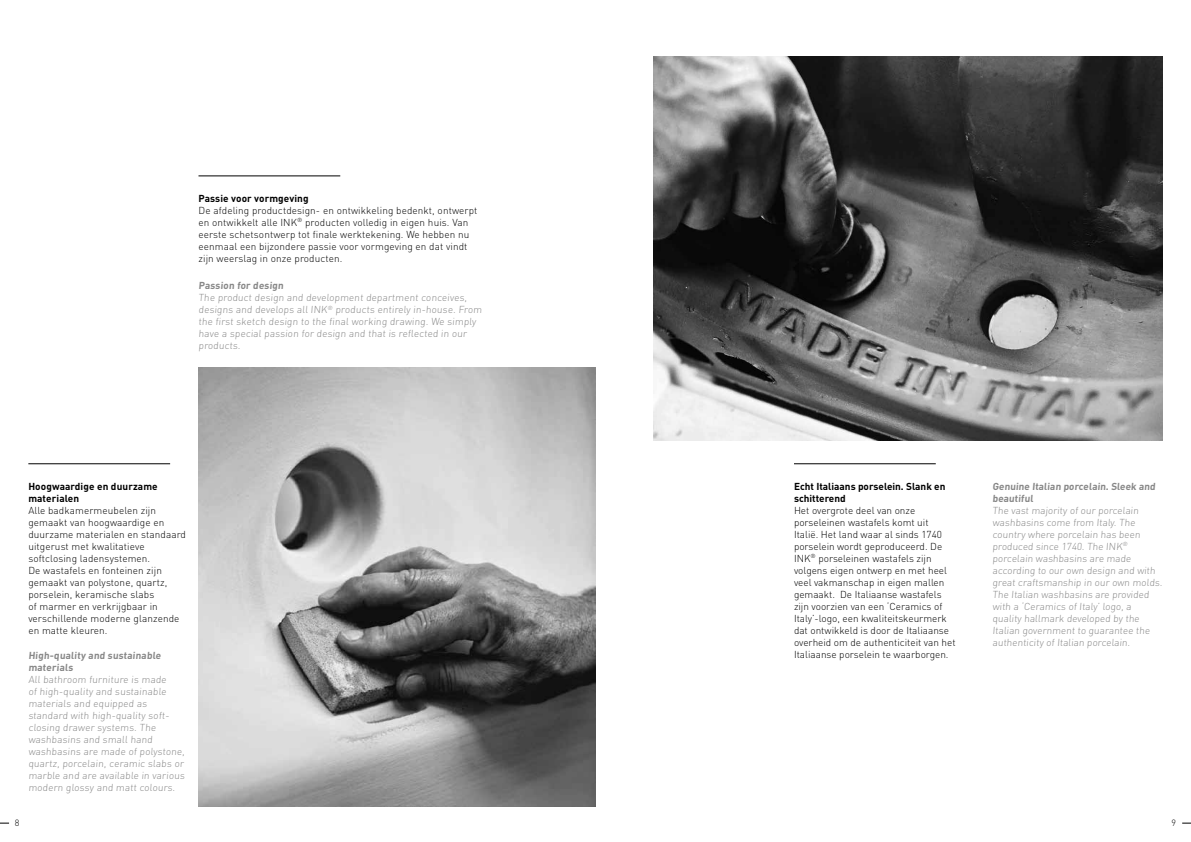
<style>
.page{position:relative;width:1191px;height:842px;background:#fff}
.page>*{position:absolute;margin:0;border:0;box-sizing:border-box;transform-origin:0 0}
.t1{font:300 10px/12px "DIN Pro";letter-spacing:.005em;color:#000}
.t2{font:300 10px/12px "DIN Pro";color:#878787}
.t3{font:700 10px/12px "DIN Pro";color:#000}
.t4{font:700 10px/12px "DIN Pro";color:#878787}
.t5{font:300 9px "DIN Pro";color:#000}
</style>
<div class="page">
<img style="left:198px;top:368px;width:397px;height:438px">
<hr style="left:198px;top:176px;width:142px;height:1px;background:#000">
<hr style="left:794px;top:464px;width:141px;height:1px;background:#000">
<hr style="left:28px;top:464px;width:142px;height:1px;background:#000">
<img style="left:653px;top:57px;width:509px;height:383px">
<p class="t3" style="left:198px;top:192px;width:112px">Passie voor vormgeving</p>
<p class="t1" style="left:198px;top:204px;width:280px">De afdeling productdesign- en ontwikkeling bedenkt, ontwerpt en ontwikkelt alle INK<sup>®</sup> producten volledig in eigen huis. Van eerste schetsontwerp tot finale werktekening. We hebben nu eenmaal een bijzondere passie voor vormgeving en dat vindt zijn weerslag in onze producten.</p>
<p class="t4" style="left:198px;top:279px;width:88px">Passion for design</p>
<p class="t2" style="left:198px;top:291px;width:286px">The product design and development department conceives, designs and develops all INK<sup>®</sup> products entirely in-house. From the first sketch design to the final working drawing. We simply have a special passion for design and that is reflected in our products.</p>
<p class="t3" style="left:28px;top:480px;width:131px">Hoogwaardige en duurzame materialen</p>
<p class="t1" style="left:28px;top:504px;width:159px">Alle badkamermeubelen zijn gemaakt van hoogwaardige en duurzame materialen en standaard uitgerust met kwalitatieve softclosing ladensystemen.<br>De wastafels en fonteinen zijn gemaakt van polystone, quartz, porselein, keramische slabs<br>of marmer en verkrijgbaar in verschillende moderne glanzende en matte kleuren.</p>
<p class="t4" style="left:28px;top:648px;width:135px">High-quality and sustainable materials</p>
<p class="t2" style="left:28px;top:672px;width:159px">All bathroom furniture is made<br>of high-quality and sustainable materials and equipped as standard with high-quality soft&shy;closing drawer systems. The washbasins and small hand washbasins are made of polystone, quartz, porcelain, ceramic slabs or marble and are available in various modern glossy and matt colours.</p>
<p class="t3" style="left:794px;top:480px;width:153px">Echt Italiaans porselein. Slank en schitterend</p>
<p class="t1" style="left:794px;top:504px;width:163px">Het overgrote deel van onze porseleinen wastafels komt uit<br>Italië. Het land waar al sinds 1740 porselein wordt geproduceerd. De INK<sup>®</sup> porseleinen wastafels zijn volgens eigen ontwerp en met heel veel vakmanschap in eigen mallen gemaakt. De Italiaanse wastafels zijn voorzien van een ‘Ceramics of Italy’-logo, een kwaliteitskeurmerk dat ontwikkeld is door de Italiaanse overheid om de authenticiteit van het Italiaanse porselein te waarborgen.</p>
<p class="t4" style="left:992px;top:480px;width:166px">Genuine Italian porcelain. Sleek and beautiful</p>
<p class="t2" style="left:992px;top:504px;width:172px">The vast majority of our porcelain washbasins come from Italy. The country where porcelain has been produced since 1740. The INK<sup>® </sup>porcelain washbasins are made according to our own design and with great craftsmanship in our own molds.<br>The Italian washbasins are provided with a ‘Ceramics of Italy’ logo, a quality hallmark developed by the Italian government to guarantee the authenticity of Italian porcelain.</p>
<p class="t5" style="left:15px;top:817px;width:6px">8</p>
<p class="t5" style="left:1171px;top:817px;width:6px">9</p>
</div>
